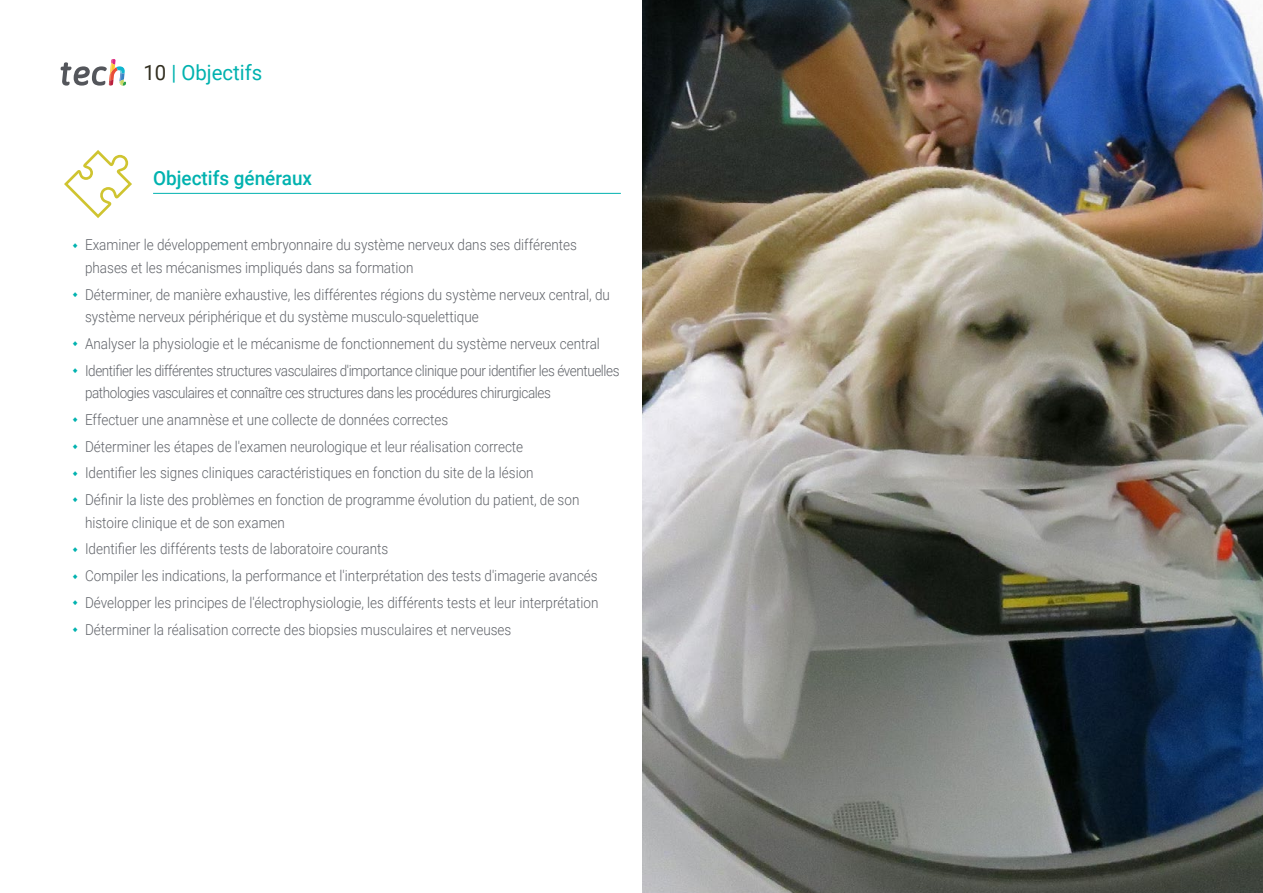
<style>
.page{position:relative;width:1263px;height:893px;background:#fff}
.page>*{position:absolute;margin:0;border:0;box-sizing:border-box;transform-origin:0 0}
.t1{font:21px "Roboto";color:#00b2af}
.t2{font:500 19.5px "Roboto";color:#00b2af}
.t3{font:300 15px/26.7px "Roboto";color:#61646a;scale:.9 1}
.t4{font:300 15px/26.7px "Roboto";letter-spacing:-.03em;color:#61646a;scale:.9 1}
.s1{color:#312e20}
</style>
<div class="page">
<hr style="left:153px;top:193px;width:468px;height:1px;background:#00b2af">
<svg style="left:64px;top:150px;width:68px;height:68px"></svg>
<img style="left:642px;top:0;width:621px;height:893px">
<svg style="left:61px;top:59px;width:65px;height:27px"></svg>
<h1 class="t1" style="left:144px;top:57px;width:120px"><span class="s1">10</span> | Objectifs</h1>
<h2 class="t2" style="left:153px;top:164px;width:160px">Objectifs généraux</h2>
<p class="t3" style="left:85px;top:233px;width:548px;line-height:22.5px">Examiner le développement embryonnaire du système nerveux dans ses différentes phases et les mécanismes impliqués dans sa formation</p>
<p class="t3" style="left:85px;top:283px;width:585px;line-height:22.5px">Déterminer, de manière exhaustive, les différentes régions du système nerveux central, du système nerveux périphérique et du système musculo-squelettique</p>
<p class="t4" style="left:85px;top:330px;width:595px">Analyser la physiologie et le mécanisme de fonctionnement du système nerveux central<br>Identifier les différentes structures vasculaires d'importance clinique pour identifier les éventuelles</p>
<p class="t3" style="left:85px;top:379px;width:551px">pathologies vasculaires et connaître ces structures dans les procédures chirurgicales Effectuer une anamnèse et une collecte de données correctes<br>Déterminer les étapes de l'examen neurologique et leur réalisation correcte<br>Identifier les signes cliniques caractéristiques en fonction du site de la lésion<br>Définir la liste des problèmes en fonction de programme évolution du patient, de son</p>
<p class="t3" style="left:85px;top:508px;width:572px">histoire clinique et de son examen<br>Identifier les différents tests de laboratoire courants<br>Compiler les indications, la performance et l'interprétation des tests d'imagerie avancés Développer les principes de l'électrophysiologie, les différents tests et leur interprétation Déterminer la réalisation correcte des biopsies musculaires et nerveuses</p>
</div>
